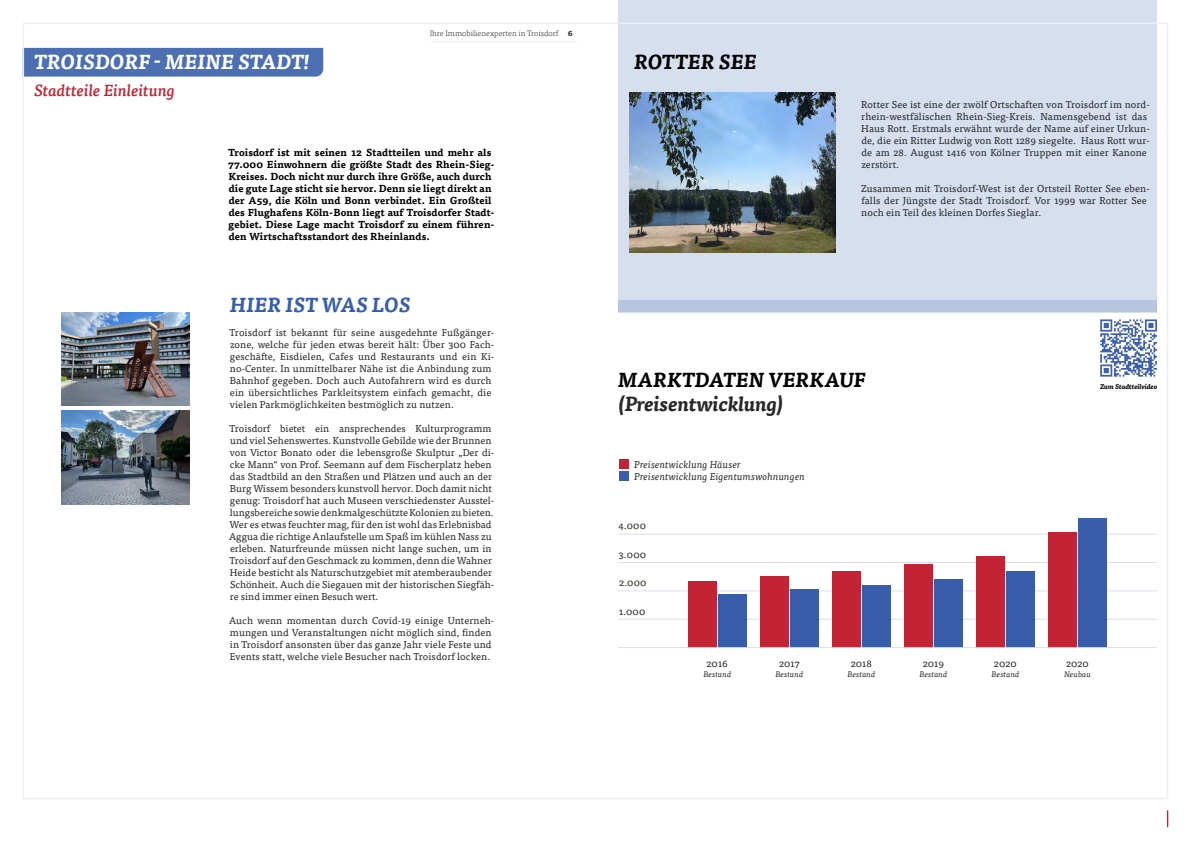
<style>
.page{position:relative;width:1191px;height:842px;background:#fff}
.page>*{position:absolute;margin:0;border:0;box-sizing:border-box;transform-origin:0 0}
.t1{font:italic 700 20px "Tisa Pro";letter-spacing:.01em;color:#000}
.t2{font:italic 700 20px "Tisa Pro";letter-spacing:.01em;color:#fff}
.t3{font:italic 700 20px "Tisa Pro";color:#282827}
.t4{font:italic 700 20px "Tisa Pro";letter-spacing:.01em;color:#385eab}
.t5{font:italic 500 16px "Tisa Pro";color:#c22436}
.t6{font:10px/12px "Tisa Pro";letter-spacing:.005em;color:#282827}
.t7{font:700 10px/12px "Tisa Pro";letter-spacing:.01em;color:#000}
.t8{font:italic 10px/12px "Tisa Pro";letter-spacing:.01em;color:#282827}
.t9{font:italic 8px "Tisa Pro";letter-spacing:.01em;color:#282827}
.t10{font:300 8px "Tisa Pro";color:#282827}
.t11{font:italic 700 6.9px "Tisa OT";color:#000}
.s1{font-weight:700}
</style>
<div class="page">
<hr style="left:432px;top:41px;width:144px;height:1px;background:#eceff6">
<div style="left:25px;top:48px;width:298px;height:29px;background:#4c6eb3"></div>
<img style="left:61px;top:312px;width:128px;height:94px">
<img style="left:61px;top:411px;width:128px;height:93px">
<div style="left:618px;top:0;width:539px;height:312px;background:#d7dfee"></div>
<div style="left:618px;top:300px;width:539px;height:12px;background:#b7c5e0"></div>
<hr style="left:618px;top:619px;width:539px;height:1px;background:#dadfec">
<hr style="left:618px;top:590px;width:539px;height:1px;background:#dadfec">
<hr style="left:618px;top:562px;width:539px;height:1px;background:#dadfec">
<hr style="left:618px;top:534px;width:539px;height:1px;background:#dadfec">
<div style="left:718px;top:594px;width:28px;height:54px;background:#385eab"></div>
<div style="left:790px;top:589px;width:28px;height:59px;background:#385eab"></div>
<div style="left:862px;top:585px;width:28px;height:63px;background:#385eab"></div>
<div style="left:934px;top:579px;width:28px;height:69px;background:#385eab"></div>
<div style="left:1006px;top:571px;width:28px;height:77px;background:#385eab"></div>
<div style="left:1078px;top:518px;width:29px;height:130px;background:#385eab"></div>
<div style="left:688px;top:581px;width:28px;height:67px;background:#c22436"></div>
<div style="left:760px;top:576px;width:28px;height:72px;background:#c22436"></div>
<div style="left:832px;top:571px;width:28px;height:77px;background:#c22436"></div>
<div style="left:904px;top:564px;width:28px;height:84px;background:#c22436"></div>
<div style="left:976px;top:556px;width:28px;height:92px;background:#c22436"></div>
<div style="left:1048px;top:532px;width:28px;height:116px;background:#c22436"></div>
<hr style="left:618px;top:647px;width:539px;height:1px;background:#dadfec">
<div style="left:619px;top:459px;width:9px;height:9px;background:#c22436"></div>
<div style="left:619px;top:471px;width:9px;height:9px;background:#385eab"></div>
<svg style="left:1100px;top:319px;width:57px;height:58px"></svg>
<svg style="left:1166px;top:811px;width:2px;height:15px"></svg>
<img style="left:629px;top:93px;width:206px;height:159px">
<h1 class="t2" style="left:34px;top:46px;width:277px">TROISDORF - MEINE STADT!</h1>
<h2 class="t5" style="left:34px;top:78px;width:142px">Stadtteile Einleitung</h2>
<p class="t10" style="left:430px;top:28px;width:145px">Ihre Immobilienexperten in Troisdorf <span class="s1">6</span></p>
<p class="t7" style="left:228px;top:146px;width:268px">Troisdorf ist mit seinen 12 Stadtteilen und mehr als 77.000 Einwohnern die größte Stadt des Rhein-Sieg-Kreises. Doch nicht nur durch ihre Größe, auch durch die gute Lage sticht sie hervor. Denn sie liegt direkt an der A59, die Köln und Bonn verbindet. Ein Großteil des Flughafens Köln-Bonn liegt auf Troisdorfer Stadt&shy;gebiet. Diese Lage macht Troisdorf zu einem führen&shy;den Wirtschaftsstandort des Rheinlands.</p>
<h1 class="t4" style="left:230px;top:289px;width:182px">HIER IST WAS LOS</h1>
<p class="t6" style="left:230px;top:326px;width:266px">Troisdorf ist bekannt für seine ausgedehnte Fußgänger&shy;zone, welche für jeden etwas bereit hält: Über 300 Fach&shy;geschäfte, Eisdielen, Cafes und Restaurants und ein Ki&shy;no-Center. In unmittelbarer Nähe ist die Anbindung zum Bahnhof gegeben. Doch auch Autofahrern wird es durch ein übersichtliches Parkleitsystem einfach gemacht, die vielen Parkmöglichkeiten bestmöglich zu nutzen.</p>
<p class="t6" style="left:229px;top:422px;width:267px">Troisdorf bietet ein ansprechendes Kulturprogramm und viel Sehenswertes. Kunstvolle Gebilde wie der Brunnen von Victor Bonato oder die lebensgroße Skulptur „Der di&shy;cke Mann“ von Prof. Seemann auf dem Fischerplatz heben das Stadtbild an den Straßen und Plätzen und auch an der Burg Wissem besonders kunstvoll hervor. Doch damit nicht genug: Troisdorf hat auch Museen verschiedenster Ausstel&shy;lungsbereiche sowie denkmalgeschützte Kolonien zu bieten.<br>Wer es etwas feuchter mag, für den ist wohl das Erlebnisbad Aggua die richtige Anlaufstelle um Spaß im kühlen Nass zu erleben. Naturfreunde müssen nicht lange suchen, um in Troisdorf auf den Geschmack zu kommen, denn die Wahner Heide besticht als Naturschutzgebiet mit atemberaubender Schönheit. Auch die Siegauen mit der historischen Siegfäh&shy;re sind immer einen Besuch wert.</p>
<p class="t6" style="left:229px;top:614px;width:267px">Auch wenn momentan durch Covid-19 einige Unterneh&shy;mungen und Veranstaltungen nicht möglich sind, finden in Troisdorf ansonsten über das ganze Jahr viele Feste und Events statt, welche viele Besucher nach Troisdorf locken.</p>
<h1 class="t1" style="left:634px;top:46px;width:124px">ROTTER SEE</h1>
<p class="t6" style="left:861px;top:98px;width:290px">Rotter See ist eine der zwölf Ortschaften von Troisdorf im nord&shy;rhein-westfälischen Rhein-Sieg-Kreis. Namensgebend ist das Haus Rott. Erstmals erwähnt wurde der Name auf einer Urkun&shy;de, die ein Ritter Ludwig von Rott 1289 siegelte. Haus Rott wur&shy;de am 28. August 1416 von Kölner Truppen mit einer Kanone zerstört.</p>
<p class="t6" style="left:861px;top:182px;width:290px">Zusammen mit Troisdorf-West ist der Ortsteil Rotter See eben&shy;falls der Jüngste der Stadt Troisdorf. Vor 1999 war Rotter See noch ein Teil des kleinen Dorfes Sieglar.</p>
<h1 class="t1" style="left:618px;top:363px;width:249px">MARKTDATEN VERKAUF</h1>
<h1 class="t3" style="left:618px;top:387px;width:166px">(Preisentwicklung)</h1>
<p class="t8" style="left:634px;top:458px;width:172px">Preisentwicklung Häuser<br>Preisentwicklung Eigentumswohnungen</p>
<p class="t6" style="left:618px;top:519px;width:29px">4.000</p>
<p class="t6" style="left:619px;top:548px;width:29px">3.000</p>
<p class="t6" style="left:619px;top:576px;width:29px">2.000</p>
<p class="t6" style="left:619px;top:605px;width:28px">1.000</p>
<p class="t6" style="left:706px;top:657px;width:23px">2016</p>
<p class="t9" style="left:703px;top:668px;width:29px">Bestand</p>
<p class="t6" style="left:779px;top:657px;width:22px">2017</p>
<p class="t9" style="left:775px;top:668px;width:29px">Bestand</p>
<p class="t6" style="left:850px;top:657px;width:23px">2018</p>
<p class="t9" style="left:847px;top:668px;width:29px">Bestand</p>
<p class="t6" style="left:922px;top:657px;width:23px">2019</p>
<p class="t9" style="left:919px;top:668px;width:29px">Bestand</p>
<p class="t6" style="left:994px;top:657px;width:24px">2020</p>
<p class="t9" style="left:991px;top:668px;width:29px">Bestand</p>
<p class="t11" style="left:1100px;top:382px;width:59px">Zum Stadtteilvideo</p>
<p class="t6" style="left:1066px;top:657px;width:24px">2020</p>
<p class="t9" style="left:1064px;top:668px;width:28px">Neubau</p>
</div>
